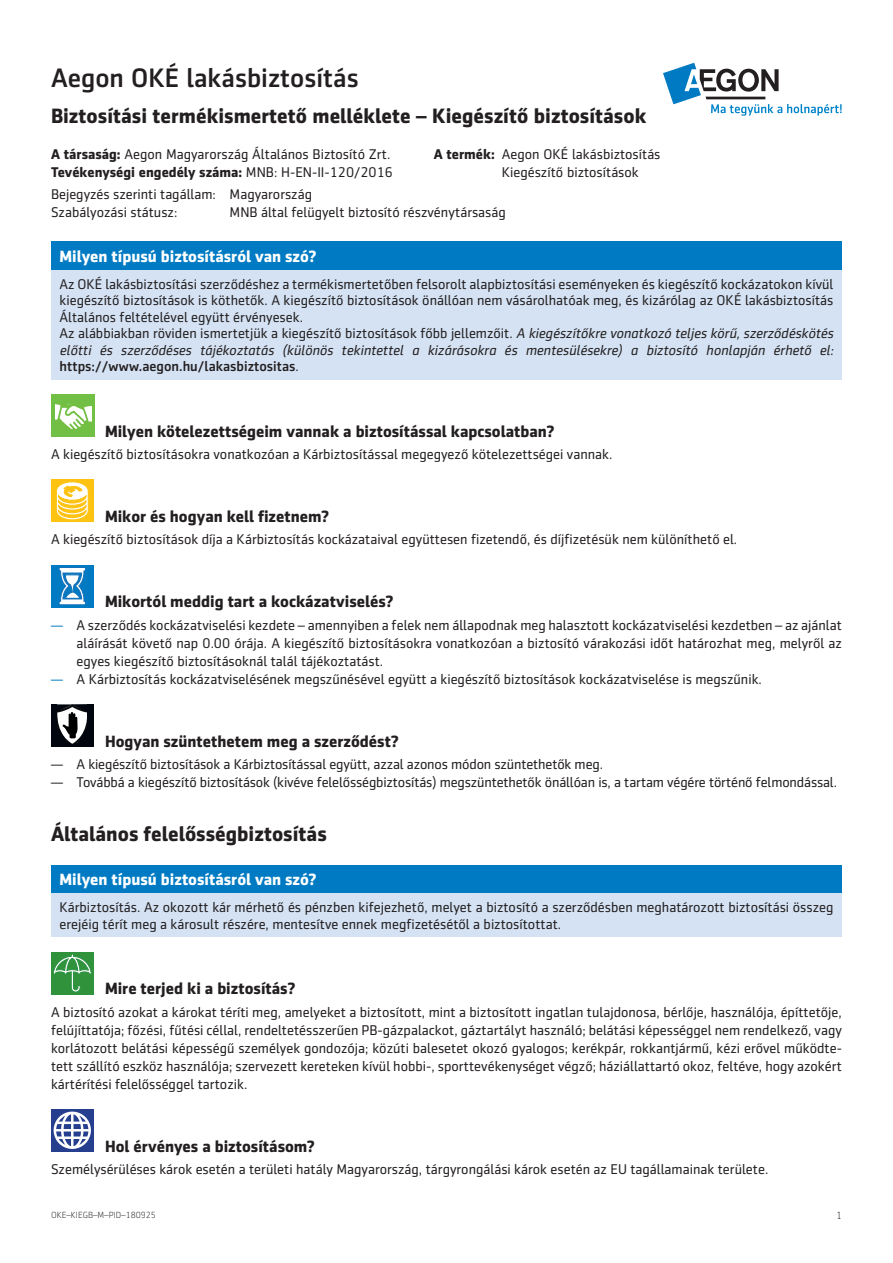
<style>
.page{position:relative;width:893px;height:1263px;background:#fff}
.page>*{position:absolute;margin:0;border:0;box-sizing:border-box;transform-origin:0 0}
.t1{font:500 27px "Sentico Sans DT";color:#231f20}
.t2{font:700 21px "Sentico Sans DT";color:#231f20}
.t3{font:700 16.5px "Sentico Sans DT";color:#231f20}
.t4{font:700 16.5px "Sentico Sans DT";color:#fff}
.t5{font:14.25px/18px "Sentico Sans DT";color:#231f20}
.t6{font:700 14.25px "Sentico Sans DT";color:#231f20}
.t7{font:300 10.5px "Sentico Sans DT";color:#231f20}
.t8{font:300 9px "Sentico Sans DT";color:#231f20}
.s1{font-weight:700}
.s2{font-weight:400}
.s3{font-style:italic}
.s4{font-weight:500}
.s5{color:#007bc3}
</style>
<div class="page">
<svg style="left:663px;top:63px;width:179px;height:53px"></svg>
<div style="left:51px;top:241px;width:791px;height:29px;background:#007bc3"></div>
<div style="left:51px;top:270px;width:791px;height:110px;background:#d4e2f3"></div>
<div style="left:53px;top:394px;width:42px;height:43px;background:#71bf44"></div>
<svg style="left:55px;top:404px;width:37px;height:25px"></svg>
<hr style="left:51px;top:394px;width:3px;height:43px;background:#71bf44">
<div style="left:51px;top:480px;width:43px;height:42px;background:#fec210"></div>
<svg style="left:56px;top:482px;width:32px;height:38px"></svg>
<div style="left:51px;top:565px;width:43px;height:42px;background:#007bc3"></div>
<svg style="left:59px;top:567px;width:26px;height:38px"></svg>
<div style="left:51px;top:704px;width:43px;height:43px;background:#01060e"></div>
<svg style="left:57px;top:704px;width:30px;height:40px"></svg>
<div style="left:51px;top:865px;width:791px;height:29px;background:#007bc3"></div>
<div style="left:51px;top:894px;width:791px;height:43px;background:#d4e2f3"></div>
<div style="left:51px;top:952px;width:43px;height:42px;background:#31923c"></div>
<svg style="left:53px;top:954px;width:38px;height:38px"></svg>
<div style="left:51px;top:1109px;width:43px;height:42px;background:#253f8e"></div>
<svg style="left:54px;top:1111px;width:37px;height:38px"></svg>
<h1 class="t1" style="left:51px;top:68px;width:309px">Aegon OKÉ lakásbiztosítás</h1>
<h2 class="t2" style="left:51px;top:108px;width:597px">Biztosítási termékismertető melléklete – Kiegészítő biztosítások</h2>
<p class="t5" style="left:51px;top:147px;width:341px"><span class="s1">A társaság:</span> Aegon Magyarország Általános Biztosító Zrt.</p>
<p class="t5" style="left:434px;top:147px;width:228px"><span class="s1">A termék:</span> Aegon OKÉ lakásbiztosítás</p>
<p class="t6" style="left:51px;top:167px;width:343px">Tevékenységi engedély száma: <span class="s2">MNB: H-EN-II-120/2016</span></p>
<p class="t5" style="left:502px;top:165px;width:138px">Kiegészítő biztosítások</p>
<p class="t5" style="left:51px;top:187px;width:263px">Bejegyzés szerinti tagállam: Magyarország<br>Szabályozási státusz:</p>
<p class="t5" style="left:230px;top:205px;width:278px">MNB által felügyelt biztosító részvénytársaság</p>
<p class="t4" style="left:60px;top:250px;width:258px">Milyen típusú biztosításról van szó?</p>
<p class="t5" style="left:60px;top:277px;width:775px;line-height:16.5px">Az OKÉ lakásbiztosítási szerződéshez a termékismertetőben felsorolt alapbiztosítási eseményeken és kiegészítő kockázatokon kívül kiegészítő biztosítások is köthetők. A kiegészítő biztosítások önállóan nem vásárolhatóak meg, és kizárólag az OKÉ lakásbiztosítás Általános feltételével együtt érvényesek.<br>Az alábbiakban röviden ismertetjük a kiegészítő biztosítások főbb jellemzőit. <span class="s3">A kiegészítőkre vonatkozó teljes körű, szerződéskötés előtti és szerződéses tájékoztatás (különös tekintettel a kizárásokra és mentesülésekre) a biztosító honlapján érhető el: </span><span class="s4">https://www.aegon.hu/lakasbiztositas</span>.</p>
<p class="t3" style="left:105px;top:425px;width:451px">Milyen kötelezettségeim vannak a biztosítással kapcsolatban?</p>
<p class="t5" style="left:51px;top:446px;width:563px">A kiegészítő biztosításokra vonatkozóan a Kárbiztosítással megegyező kötelezettségei vannak.</p>
<p class="t3" style="left:105px;top:510px;width:226px">Mikor és hogyan kell fizetnem?</p>
<p class="t5" style="left:51px;top:532px;width:688px">A kiegészítő biztosítások díja a Kárbiztosítás kockázataival együttesen fizetendő, és díjfizetésük nem különíthető el.</p>
<p class="t3" style="left:105px;top:595px;width:290px">Mikortól meddig tart a kockázatviselés?</p>
<p class="t5" style="left:77px;top:617px;width:767px;text-align:justify;text-indent:-26px"><span class="s5">—</span> A szerződés kockázatviselési kezdete – amennyiben a felek nem állapodnak meg halasztott kockázatviselési kezdetben – az ajánlat aláírását követő nap 0.00 órája. A kiegészítő biztosításokra vonatkozóan a biztosító várakozási időt határozhat meg, melyről az egyes kiegészítő biztosításoknál talál tájékoztatást.</p>
<p class="t5" style="left:51px;top:671px;width:712px"><span class="s5">—</span> A Kárbiztosítás kockázatviselésének megszűnésével együtt a kiegészítő biztosítások kockázatviselése is megszűnik.</p>
<p class="t3" style="left:105px;top:735px;width:295px">Hogyan szüntethetem meg a szerződést?</p>
<p class="t5" style="left:51px;top:756px;width:553px">— A kiegészítő biztosítások a Kárbiztosítással együtt, azzal azonos módon szüntethetők meg.</p>
<p class="t5" style="left:51px;top:774px;width:787px">— Továbbá a kiegészítő biztosítások (kivéve felelősségbiztosítás) megszüntethetők önállóan is, a tartam végére történő felmondással.</p>
<h2 class="t2" style="left:51px;top:826px;width:277px">Általános felelősségbiztosítás</h2>
<p class="t4" style="left:60px;top:873px;width:258px">Milyen típusú biztosításról van szó?</p>
<p class="t5" style="left:60px;top:900px;width:775px;line-height:16.5px">Kárbiztosítás. Az okozott kár mérhető és pénzben kifejezhető, melyet a biztosító a szerződésben meghatározott biztosítási összeg erejéig térít meg a károsult részére, mentesítve ennek megfizetésétől a biztosítottat.</p>
<p class="t3" style="left:105px;top:982px;width:192px">Mire terjed ki a biztosítás?</p>
<p class="t5" style="left:51px;top:1004px;width:792px;text-align:justify">A biztosító azokat a károkat téríti meg, amelyeket a biztosított, mint a biztosított ingatlan tulajdonosa, bérlője, használója, építtetője, felújíttatója; főzési, fűtési céllal, rendeltetésszerűen PB-gázpalackot, gáztartályt használó; belátási képességgel nem rendelkező, vagy korlátozott belátási képességű személyek gondozója; közúti balesetet okozó gyalogos; kerékpár, rokkantjármű, kézi erővel működte&shy;tett szállító eszköz használója; szervezett kereteken kívül hobbi-, sporttevékenységet végző; háziállattartó okoz, feltéve, hogy azokért kártérítési felelősséggel tartozik.</p>
<p class="t3" style="left:105px;top:1140px;width:211px">Hol érvényes a biztosításom?</p>
<p class="t5" style="left:51px;top:1161px;width:719px">Személysérüléses károk esetén a területi hatály Magyarország, tárgyrongálási károk esetén az EU tagállamainak területe.</p>
<p class="t8" style="left:51px;top:1212px;width:106px">OKE–KIEGB–M–PID–180925</p>
<p class="t7" style="left:836px;top:1212px;width:7px">1</p>
</div>
